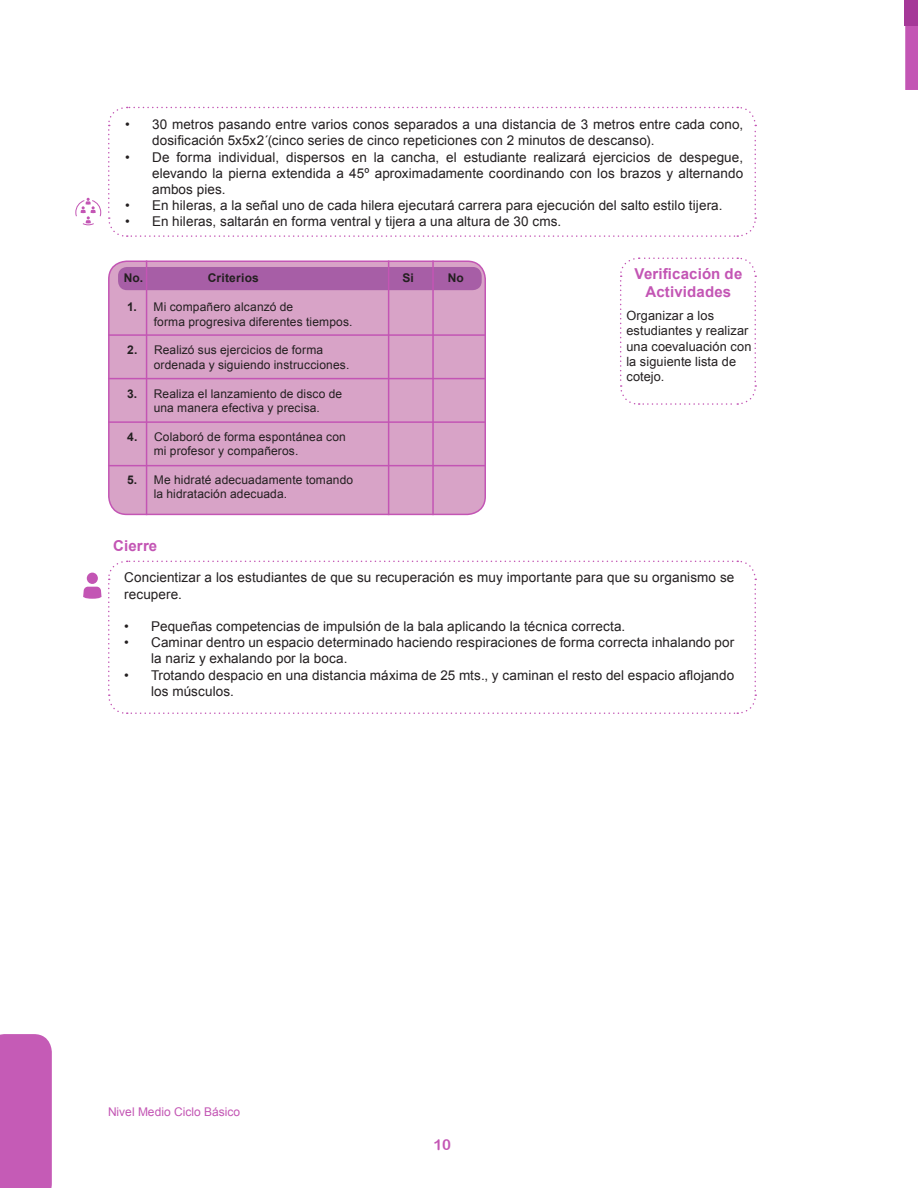
<style>
.page{position:relative;width:918px;height:1188px;background:#fff}
.page>*{position:absolute;margin:0;border:0;box-sizing:border-box;transform-origin:0 0}
.texto_de_tablas{font:700 15px "Arial";letter-spacing:.01em;color:#c355b4}
.t1{font:15px "Arial Rounded MT Bold";color:#c355b4}
.texto_de_tablas-2{font:13.5px/16.2px "Arial";letter-spacing:.005em;color:#231f20}
.texto_de_tablas-3{font:12.75px/15.3px "Arial";letter-spacing:.01em;color:#231f20}
.texto_de_tablas-4{font:12px "Arial";letter-spacing:.01em;color:#231f20}
.t2{font:12px "Arial";color:#c355b4}
.texto_de_tablas-5{font:700 12px "Arial";letter-spacing:.015em;color:#231f20}
.s1{font-weight:700}
</style>
<div class="page">
<svg style="left:108px;top:106px;width:649px;height:131px"></svg>
<div style="left:109px;top:261px;width:376px;height:253px;background:#d8a3c7;border-radius:18px"></div>
<div style="left:108px;top:261px;width:378px;height:254px;border:2px solid #c355b4;border-radius:18px"></div>
<div style="left:118px;top:267px;width:364px;height:23px;background:#a75ea6;border-radius:9px"></div>
<svg style="left:620px;top:257px;width:137px;height:148px"></svg>
<svg style="left:75px;top:198px;width:26px;height:27px"></svg>
<svg style="left:83px;top:560px;width:674px;height:154px"></svg>
<hr style="left:146px;top:261px;width:1px;height:254px;background:#c355b4">
<hr style="left:388px;top:261px;width:1px;height:254px;background:#c355b4">
<hr style="left:432px;top:261px;width:2px;height:254px;background:#c355b4">
<hr style="left:108px;top:334px;width:378px;height:2px;background:#c355b4">
<hr style="left:108px;top:378px;width:378px;height:1px;background:#c355b4">
<hr style="left:108px;top:421px;width:378px;height:2px;background:#c355b4">
<hr style="left:108px;top:465px;width:378px;height:1px;background:#c355b4">
<svg style="left:905px;top:26px;width:13px;height:64px"></svg>
<div style="left:904px;top:0;width:14px;height:26px;background:#a53898"></div>
<div style="left:0;top:1034px;width:52px;height:154px;background:#c55bb6"></div>
<p class="texto_de_tablas-2" style="left:152px;top:116px;width:593px;text-indent:-27px">• 30 metros pasando entre varios conos separados a una distancia de 3 metros entre cada cono, dosificación 5x5x2´(cinco series de cinco repeticiones con 2 minutos de descanso).</p>
<p class="texto_de_tablas-2" style="left:152px;top:149px;width:593px;text-align:justify;text-indent:-27px">• De forma individual, dispersos en la cancha, el estudiante realizará ejercicios de despegue, elevando la pierna extendida a 45º aproximadamente coordinando con los brazos y alternando ambos pies.</p>
<p class="texto_de_tablas-2" style="left:125px;top:197px;width:599px">• En hileras, a la señal uno de cada hilera ejecutará carrera para ejecución del salto estilo tijera.</p>
<p class="texto_de_tablas-2" style="left:125px;top:214px;width:438px">• En hileras, saltarán en forma ventral y tijera a una altura de 30 cms.</p>
<p class="texto_de_tablas-5" style="left:124px;top:270px;width:21px">No.</p>
<p class="texto_de_tablas-5" style="left:208px;top:270px;width:53px">Criterios</p>
<p class="texto_de_tablas-5" style="left:402px;top:270px;width:13px">Si</p>
<p class="texto_de_tablas-5" style="left:448px;top:270px;width:18px">No</p>
<p class="texto_de_tablas-4" style="left:127px;top:299px;width:168px"><span class="s1">1.</span> Mi compañero alcanzó de</p>
<p class="texto_de_tablas-4" style="left:154px;top:314px;width:200px">forma progresiva diferentes tiempos.</p>
<p class="texto_de_tablas-4" style="left:127px;top:342px;width:198px"><span class="s1">2.</span> Realizó sus ejercicios de forma</p>
<p class="texto_de_tablas-4" style="left:154px;top:357px;width:197px">ordenada y siguiendo instrucciones.</p>
<p class="texto_de_tablas-4" style="left:127px;top:386px;width:217px"><span class="s1">3.</span> Realiza el lanzamiento de disco de</p>
<p class="texto_de_tablas-4" style="left:154px;top:400px;width:168px">una manera efectiva y precisa.</p>
<p class="texto_de_tablas-4" style="left:127px;top:429px;width:220px"><span class="s1">4.</span> Colaboró de forma espontánea con</p>
<p class="texto_de_tablas-4" style="left:154px;top:443px;width:146px">mi profesor y compañeros.</p>
<p class="texto_de_tablas-4" style="left:127px;top:472px;width:228px"><span class="s1">5.</span> Me hidraté adecuadamente tomando</p>
<p class="texto_de_tablas-4" style="left:154px;top:486px;width:135px">la hidratación adecuada.</p>
<p class="texto_de_tablas" style="left:634px;top:264px;width:109px">Verificación de</p>
<p class="texto_de_tablas" style="left:646px;top:282px;width:87px">Actividades</p>
<p class="texto_de_tablas-3" style="left:626px;top:308px;width:127px">Organizar a los estudiantes y realizar una coevaluación con la siguiente lista de cotejo.</p>
<p class="texto_de_tablas" style="left:113px;top:536px;width:46px">Cierre</p>
<p class="texto_de_tablas-2" style="left:124px;top:570px;width:612px">Concientizar a los estudiantes de que su recuperación es muy importante para que su organismo se recupere.</p>
<p class="texto_de_tablas-2" style="left:124px;top:618px;width:503px">• Pequeñas competencias de impulsión de la bala aplicando la técnica correcta.</p>
<p class="texto_de_tablas-2" style="left:151px;top:635px;width:585px;text-indent:-27px">• Caminar dentro un espacio determinado haciendo respiraciones de forma correcta inhalando por la nariz y exhalando por la boca.</p>
<p class="texto_de_tablas-2" style="left:151px;top:667px;width:585px;text-indent:-27px">• Trotando despacio en una distancia máxima de 25 mts., y caminan el resto del espacio aflojando los músculos.</p>
<p class="t2" style="left:108px;top:1104px;width:134px">Nivel Medio Ciclo Básico</p>
<p class="t1" style="left:433px;top:1135px;width:19px">10</p>
</div>
